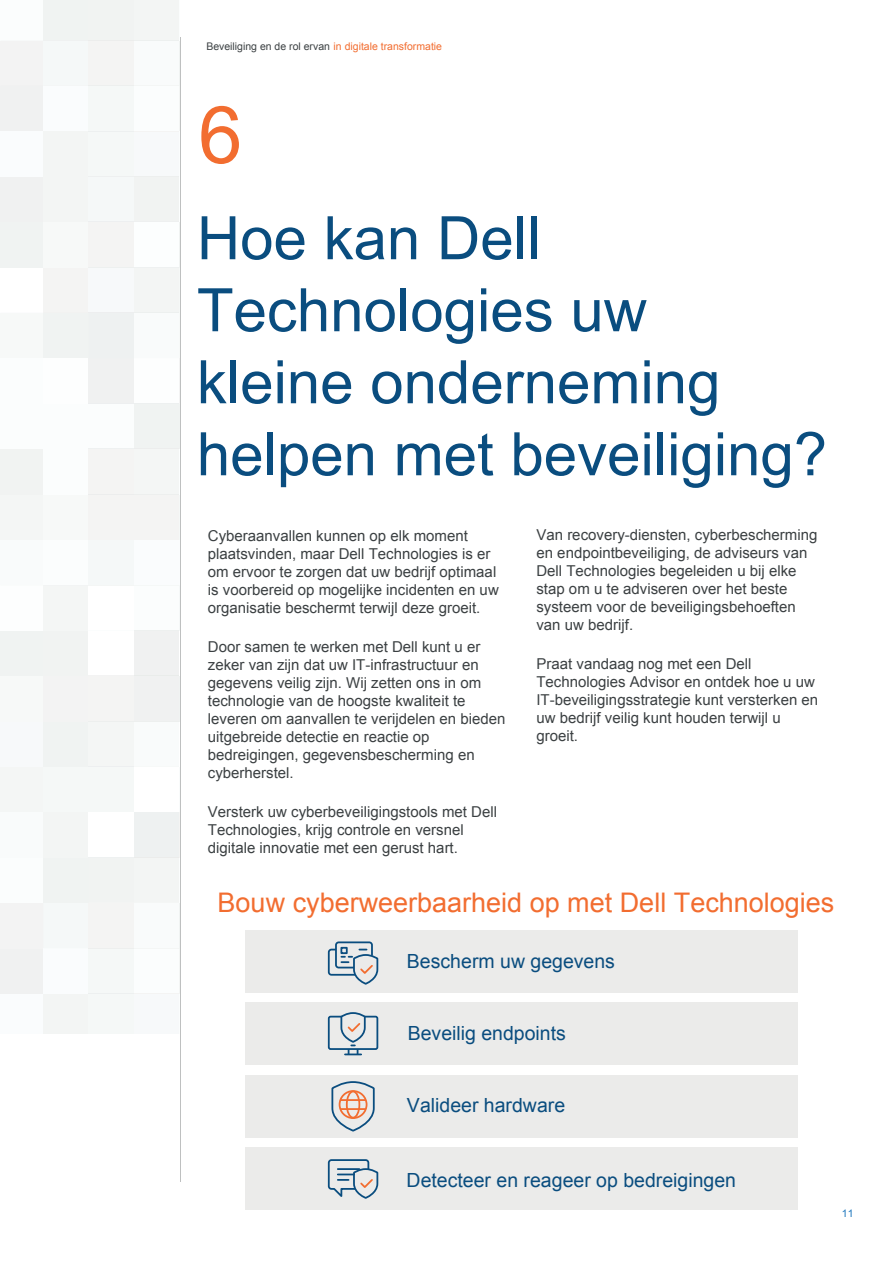
<style>
.page{position:relative;width:893px;height:1263px;background:#fff}
.page>*{position:absolute;margin:0;border:0;box-sizing:border-box;transform-origin:0 0}
.t1{font:79.5px "Arial";color:#f26d30}
.t2{font:60px/72px "Arial";color:#0a4d7f}
.t3{font:27px "Arial";color:#f26d30}
.t4{font:19.5px "Arial";color:#0a4d7f}
.t5{font:15px/18px "Arial";color:#3b4042}
.t6{font:10.5px "Arial";color:#3b4042}
.t7{font:10.5px "Arial";color:#2078be}
.s1{color:#f26d30}
</style>
<div class="page">
<div style="left:0;top:994px;width:43px;height:39px;background:#fafcfd"></div>
<div style="left:0;top:948px;width:43px;height:46px;background:#f0f1f1"></div>
<div style="left:0;top:903px;width:43px;height:45px;background:#f3f3f3"></div>
<div style="left:0;top:857px;width:43px;height:46px;background:#fbfdfd"></div>
<div style="left:0;top:812px;width:43px;height:45px;background:#f9fbfb"></div>
<div style="left:0;top:767px;width:43px;height:45px;background:#f4f6f5"></div>
<div style="left:0;top:721px;width:43px;height:46px;background:#f7f9fa"></div>
<div style="left:0;top:676px;width:43px;height:45px;background:#f7f9f8"></div>
<div style="left:0;top:630px;width:43px;height:46px;background:#f0f3f2"></div>
<div style="left:0;top:540px;width:43px;height:45px;background:#f9fbfb"></div>
<div style="left:0;top:494px;width:43px;height:46px;background:#f4f6f5"></div>
<div style="left:0;top:449px;width:43px;height:45px;background:#f1f3f2"></div>
<div style="left:0;top:403px;width:43px;height:46px;background:#fbfdfd"></div>
<div style="left:0;top:358px;width:43px;height:45px;background:#fbfdfd"></div>
<div style="left:0;top:313px;width:43px;height:45px;background:#f7f9f8"></div>
<div style="left:43px;top:994px;width:46px;height:39px;background:#f3f5f4"></div>
<div style="left:43px;top:948px;width:46px;height:46px;background:#fafcfd"></div>
<div style="left:43px;top:903px;width:46px;height:45px;background:#f5f8f8"></div>
<div style="left:43px;top:857px;width:46px;height:46px;background:#f0f3f2"></div>
<div style="left:43px;top:812px;width:46px;height:45px;background:#f3f5f4"></div>
<div style="left:43px;top:767px;width:46px;height:45px;background:#f5f8f7"></div>
<div style="left:43px;top:721px;width:46px;height:46px;background:#f0f3f2"></div>
<div style="left:43px;top:676px;width:46px;height:45px;background:#f3f3f3"></div>
<div style="left:43px;top:630px;width:46px;height:46px;background:#f1f3f2"></div>
<div style="left:43px;top:585px;width:46px;height:45px;background:#f4f6f5"></div>
<div style="left:43px;top:540px;width:46px;height:45px;background:#fbfdfd"></div>
<div style="left:43px;top:494px;width:46px;height:46px;background:#f7f9f8"></div>
<div style="left:43px;top:449px;width:46px;height:45px;background:#fbfdfd"></div>
<div style="left:43px;top:403px;width:46px;height:46px;background:#fbfdfd"></div>
<div style="left:43px;top:313px;width:46px;height:45px;background:#f0f3f2"></div>
<div style="left:43px;top:267px;width:46px;height:46px;background:#f4f4f3"></div>
<div style="left:89px;top:994px;width:45px;height:39px;background:#f5f8f7"></div>
<div style="left:89px;top:948px;width:45px;height:46px;background:#f5f8f7"></div>
<div style="left:89px;top:903px;width:45px;height:45px;background:#f4f4f3"></div>
<div style="left:89px;top:857px;width:45px;height:46px;background:#f1f3f2"></div>
<div style="left:89px;top:767px;width:45px;height:45px;background:#f5f8f7"></div>
<div style="left:89px;top:721px;width:45px;height:46px;background:#f4f6f5"></div>
<div style="left:89px;top:676px;width:45px;height:45px;background:#f4f4f3"></div>
<div style="left:89px;top:540px;width:45px;height:45px;background:#f5f8f8"></div>
<div style="left:89px;top:494px;width:45px;height:46px;background:#f4f4f3"></div>
<div style="left:89px;top:449px;width:45px;height:45px;background:#f4f4f3"></div>
<div style="left:89px;top:403px;width:45px;height:46px;background:#fbfdfd"></div>
<div style="left:89px;top:358px;width:45px;height:45px;background:#f0f1f1"></div>
<div style="left:89px;top:313px;width:45px;height:45px;background:#eef1f1"></div>
<div style="left:89px;top:267px;width:45px;height:46px;background:#f7f9fa"></div>
<div style="left:134px;top:994px;width:45px;height:39px;background:#f7f9fa"></div>
<div style="left:134px;top:948px;width:45px;height:46px;background:#fbfdfd"></div>
<div style="left:134px;top:903px;width:45px;height:45px;background:#f9fbfb"></div>
<div style="left:134px;top:857px;width:45px;height:46px;background:#f3f5f4"></div>
<div style="left:134px;top:812px;width:45px;height:45px;background:#eef1f1"></div>
<div style="left:134px;top:721px;width:45px;height:46px;background:#f9fbfb"></div>
<div style="left:134px;top:676px;width:45px;height:45px;background:#f0f1f1"></div>
<div style="left:134px;top:630px;width:45px;height:46px;background:#f0f1f1"></div>
<div style="left:134px;top:585px;width:45px;height:45px;background:#fbfdfd"></div>
<div style="left:134px;top:540px;width:45px;height:45px;background:#fafcfd"></div>
<div style="left:134px;top:494px;width:45px;height:46px;background:#f4f4f3"></div>
<div style="left:134px;top:449px;width:45px;height:45px;background:#f4f6f5"></div>
<div style="left:134px;top:403px;width:45px;height:46px;background:#f0f3f2"></div>
<div style="left:134px;top:313px;width:45px;height:45px;background:#f9fbfb"></div>
<div style="left:134px;top:267px;width:45px;height:46px;background:#f3f5f4"></div>
<hr style="left:179px;top:994px;width:1px;height:39px;background:#fbfdfd">
<hr style="left:179px;top:948px;width:1px;height:46px;background:#f3f5f4">
<hr style="left:179px;top:903px;width:1px;height:45px;background:#f0f3f2">
<hr style="left:179px;top:857px;width:1px;height:46px;background:#fbfdfd">
<hr style="left:179px;top:812px;width:1px;height:45px;background:#f4f4f3">
<hr style="left:179px;top:767px;width:1px;height:45px;background:#f9fbfb">
<hr style="left:179px;top:676px;width:1px;height:45px;background:#f0f3f2">
<hr style="left:179px;top:585px;width:1px;height:45px;background:#f5f8f8">
<hr style="left:179px;top:540px;width:1px;height:45px;background:#fafcfd">
<hr style="left:179px;top:494px;width:1px;height:46px;background:#f5f8f7">
<hr style="left:179px;top:403px;width:1px;height:46px;background:#f0f3f2">
<hr style="left:179px;top:358px;width:1px;height:45px;background:#f3f3f3">
<hr style="left:179px;top:313px;width:1px;height:45px;background:#f7f9f8">
<hr style="left:179px;top:267px;width:1px;height:46px;background:#f5f8f7">
<div style="left:0;top:222px;width:43px;height:45px;background:#f0f3f2"></div>
<div style="left:0;top:176px;width:43px;height:46px;background:#f0f1f1"></div>
<div style="left:0;top:131px;width:43px;height:45px;background:#fafcfd"></div>
<div style="left:0;top:86px;width:43px;height:45px;background:#f0f1f1"></div>
<div style="left:0;top:40px;width:43px;height:46px;background:#f3f3f3"></div>
<div style="left:0;top:0;width:43px;height:40px;background:#fbfdfd"></div>
<div style="left:43px;top:222px;width:46px;height:45px;background:#f7f9f8"></div>
<div style="left:43px;top:176px;width:46px;height:46px;background:#f3f5f4"></div>
<div style="left:43px;top:131px;width:46px;height:45px;background:#f3f5f4"></div>
<div style="left:43px;top:86px;width:46px;height:45px;background:#fafcfd"></div>
<div style="left:43px;top:40px;width:46px;height:46px;background:#f5f8f8"></div>
<div style="left:43px;top:0;width:46px;height:40px;background:#f0f3f2"></div>
<div style="left:89px;top:222px;width:45px;height:45px;background:#f4f4f3"></div>
<div style="left:89px;top:176px;width:45px;height:46px;background:#f5f8f8"></div>
<div style="left:89px;top:131px;width:45px;height:45px;background:#f5f8f7"></div>
<div style="left:89px;top:86px;width:45px;height:45px;background:#f5f8f7"></div>
<div style="left:89px;top:40px;width:45px;height:46px;background:#f4f4f3"></div>
<div style="left:89px;top:0;width:45px;height:40px;background:#f1f3f2"></div>
<div style="left:134px;top:176px;width:45px;height:46px;background:#f1f3f2"></div>
<div style="left:134px;top:131px;width:45px;height:45px;background:#f7f9fa"></div>
<div style="left:134px;top:86px;width:45px;height:45px;background:#fbfdfd"></div>
<div style="left:134px;top:40px;width:45px;height:46px;background:#f9fbfb"></div>
<div style="left:134px;top:0;width:45px;height:40px;background:#f3f5f4"></div>
<hr style="left:179px;top:222px;width:1px;height:45px;background:#f0f3f2">
<hr style="left:179px;top:131px;width:1px;height:45px;background:#fbfdfd">
<hr style="left:179px;top:86px;width:1px;height:45px;background:#f3f5f4">
<hr style="left:179px;top:40px;width:1px;height:46px;background:#f0f3f2">
<hr style="left:179px;top:0;width:1px;height:40px;background:#fbfdfd">
<hr style="left:181px;top:37px;width:1px;height:1145px;background:#bec0c0">
<div style="left:245px;top:930px;width:552px;height:62px;background:#ebebea"></div>
<div style="left:245px;top:1002px;width:552px;height:63px;background:#ebebea"></div>
<div style="left:245px;top:1075px;width:552px;height:62px;background:#ebebea"></div>
<div style="left:245px;top:1148px;width:552px;height:62px;background:#ebebea"></div>
<svg style="left:327px;top:1159px;width:52px;height:40px"></svg>
<div style="left:328px;top:1016px;width:50px;height:34px;border:2px solid #0a4d7f;border-radius:2px"></div>
<svg style="left:340px;top:1012px;width:27px;height:43px"></svg>
<svg style="left:327px;top:941px;width:52px;height:44px"></svg>
<svg style="left:331px;top:1081px;width:44px;height:51px"></svg>
<div style="left:339px;top:1090px;width:28px;height:29px;border:2px solid #f26d30;border-radius:50%"></div>
<div style="left:346px;top:1090px;width:14px;height:28px;border:2px solid #f26d30;border-radius:50%"></div>
<hr style="left:340px;top:1099px;width:26px;height:2px;background:#f26d30">
<hr style="left:340px;top:1108px;width:26px;height:2px;background:#f26d30">
<p class="t6" style="left:206px;top:40px;width:237px">Beveiliging en de rol ervan <span class="s1">in digitale transformatie</span></p>
<h1 class="t1" style="left:198px;top:83px;width:46px">6</h1>
<h2 class="t2" style="left:197px;top:203px;width:632px">Hoe kan Dell<br>Technologies uw<br>kleine onderneming helpen met beveiliging?</h2>
<p class="t5" style="left:208px;top:527px;width:292px">Cyberaanvallen kunnen op elk moment plaatsvinden, maar Dell Technologies is er om ervoor te zorgen dat uw bedrijf optimaal is voorbereid op mogelijke incidenten en uw organisatie beschermt terwijl deze groeit.</p>
<p class="t5" style="left:208px;top:638px;width:299px">Door samen te werken met Dell kunt u er zeker van zijn dat uw IT-infrastructuur en gegevens veilig zijn. Wij zetten ons in om technologie van de hoogste kwaliteit te leveren om aanvallen te verijdelen en bieden uitgebreide detectie en reactie op bedreigingen, gegevensbescherming en cyberherstel.</p>
<p class="t5" style="left:208px;top:803px;width:291px">Versterk uw cyberbeveiligingstools met Dell<br>Technologies, krijg controle en versnel digitale innovatie met een gerust hart.</p>
<p class="t5" style="left:536px;top:526px;width:282px">Van recovery-diensten, cyberbescherming en endpointbeveiliging, de adviseurs van Dell Technologies begeleiden u bij elke stap om u te adviseren over het beste systeem voor de beveiligingsbehoeften van uw bedrijf.</p>
<p class="t5" style="left:536px;top:655px;width:283px">Praat vandaag nog met een Dell<br>Technologies Advisor en ontdek hoe u uw<br>IT-beveiligingsstrategie kunt versterken en uw bedrijf veilig kunt houden terwijl u groeit.</p>
<h3 class="t3" style="left:218px;top:884px;width:618px">Bouw cyberweerbaarheid op met Dell Technologies</h3>
<h3 class="t4" style="left:407px;top:948px;width:210px">Bescherm uw gegevens</h3>
<h3 class="t4" style="left:408px;top:1020px;width:160px">Beveilig endpoints</h3>
<h3 class="t4" style="left:407px;top:1092px;width:160px">Valideer hardware</h3>
<h3 class="t4" style="left:407px;top:1167px;width:331px">Detecteer en reageer op bedreigingen</h3>
<p class="t7" style="left:842px;top:1206px;width:13px">11</p>
</div>
